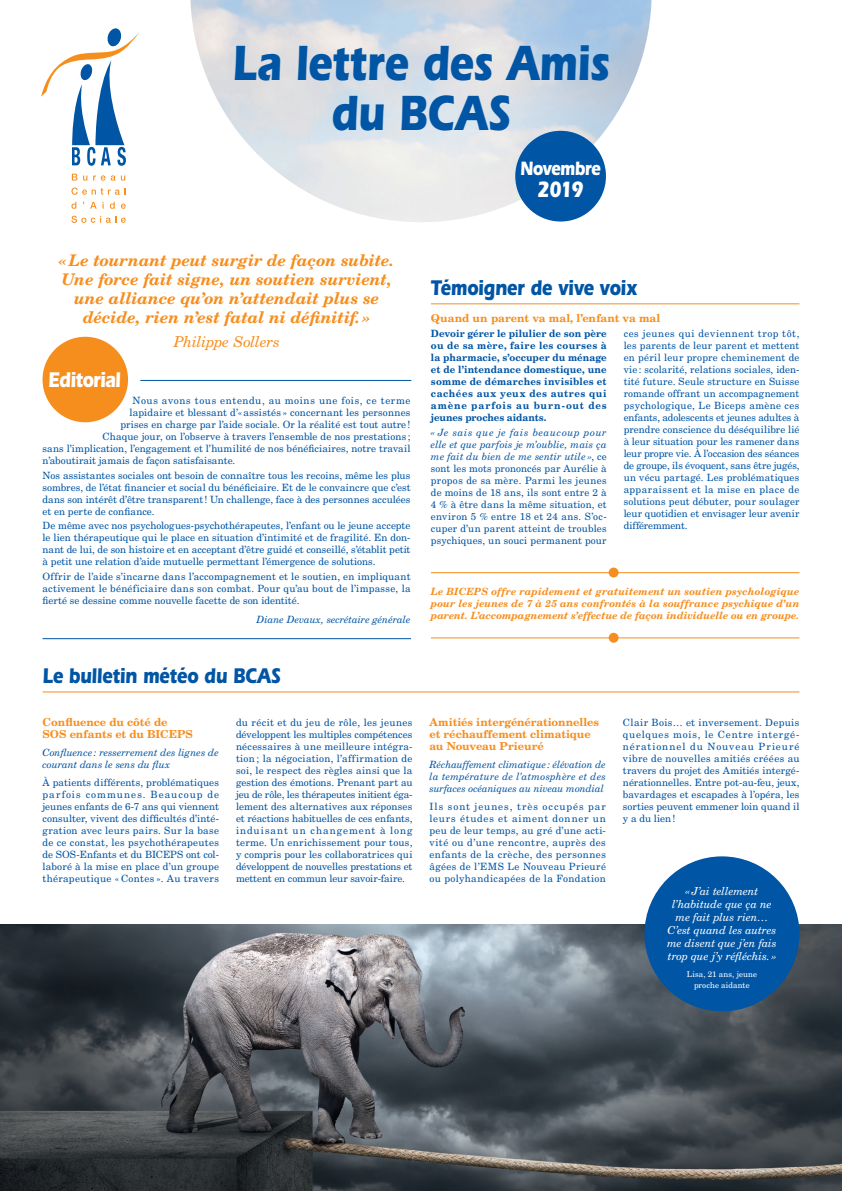
<style>
.page{position:relative;width:842px;height:1191px;background:#fff}
.page>*{position:absolute;margin:0;border:0;box-sizing:border-box;transform-origin:0 0}
.t1{font:700 51.2px/49.4px "ITC Eras Std";letter-spacing:-.01em;color:#0155a5;text-align:center;scale:.8 1}
.t2{font:700 23px "ITC Eras Std";color:#fff;scale:.8 1}
.t3{font:700 22px "ITC Eras Std";letter-spacing:-.015em;color:#0155a5;scale:.8 1}
.t4{font:700 22px "ITC Eras Std";letter-spacing:-.04em;color:#fff;scale:.8 1}
.t5{font:700 20px "ITC Eras Std";letter-spacing:-.03em;color:#fff;scale:.8 1}
.t6{font:italic 700 16px/19px "New Century Schlbk LT Std";letter-spacing:-.01em;color:#f68e1e;text-align:center}
.t7{font:italic 15px "New Century Schlbk LT Std";letter-spacing:-.02em;color:#f68e1e}
.t8{font:700 11px/12px "New Century Schlbk LT Std";letter-spacing:-.005em;color:#f68e1e}
.t9{font:italic 11px/13px "New Century Schlbk LT Std";letter-spacing:-.01em;color:#fff;text-align:center}
.t10{font:10px/12px "New Century Schlbk LT Std";letter-spacing:.01em;color:#0155a5;text-align:justify}
.t11{font:700 10px/12px "New Century Schlbk LT Std";letter-spacing:.065em;color:#0155a5;text-align:justify;scale:.96 1}
.t12{font:italic 10px/12px "New Century Schlbk LT Std";color:#0155a5}
.t13{font:italic 700 10px/12px "New Century Schlbk LT Std";letter-spacing:-.005em;color:#f68e1e;text-align:justify}
.t14{font:10px "New Century Schlbk LT Std";letter-spacing:.05em;color:#0155a5}
.t15{font:8px/11px "New Century Schlbk LT Std";letter-spacing:.015em;color:#fff;text-align:center}
.s1{font-style:italic}
</style>
<div class="page">
<img style="left:190px;top:0;width:461px;height:222px">
<svg style="left:41px;top:28px;width:99px;height:138px"></svg>
<svg style="left:72px;top:174px;width:15px;height:7px"></svg>
<svg style="left:93px;top:175px;width:32px;height:6px"></svg>
<svg style="left:71px;top:188px;width:54px;height:7px"></svg>
<svg style="left:71px;top:202px;width:5px;height:7px"></svg>
<svg style="left:90px;top:202px;width:14px;height:7px"></svg>
<svg style="left:110px;top:202px;width:5px;height:7px"></svg>
<svg style="left:121px;top:203px;width:5px;height:6px"></svg>
<svg style="left:71px;top:216px;width:55px;height:7px"></svg>
<div style="left:43px;top:337px;width:85px;height:85px;background:#f68e1e;border-radius:50%"></div>
<hr style="left:431px;top:303px;width:368px;height:1px;background:#f68e1e">
<hr style="left:43px;top:691px;width:756px;height:1px;background:#f68e1e">
<hr style="left:431px;top:572px;width:368px;height:1px;background:#f68e1e">
<hr style="left:431px;top:637px;width:368px;height:1px;background:#f68e1e">
<div style="left:609px;top:567px;width:10px;height:10px;background:#f68e1e;border-radius:50%"></div>
<div style="left:609px;top:633px;width:10px;height:9px;background:#f68e1e;border-radius:50%"></div>
<hr style="left:140px;top:380px;width:271px;height:1px;background:#0155a5">
<hr style="left:43px;top:638px;width:368px;height:1px;background:#0155a5">
<div style="left:515px;top:131px;width:91px;height:90px;background:#0155a5;border-radius:50%"></div>
<img style="left:0;top:924px;width:842px;height:267px">
<div style="left:644px;top:856px;width:155px;height:155px;background:#0155a5;border-radius:50%"></div>
<h1 class="t1" style="left:232px;top:39px;width:473px">La lettre des Amis du BCAS</h1>
<h3 class="t5" style="left:520px;top:157px;width:102px">Novembre</h3>
<h2 class="t2" style="left:537px;top:176px;width:59px">2019</h2>
<h3 class="t6" style="left:59px;top:250px;width:337px">«Le tournant peut surgir de façon subite.<br>Une force fait signe, un soutien survient, une alliance qu’on n’attendait plus se décide, rien n’est fatal ni définitif. »</h3>
<h3 class="t7" style="left:174px;top:332px;width:107px">Philippe Sollers</h3>
<h3 class="t4" style="left:48px;top:367px;width:92px">Editorial</h3>
<p class="t14" style="left:133px;top:394px;width:279px">Nous avons tous entendu, au moins une fois, ce terme</p>
<p class="t10" style="left:130px;top:406px;width:282px">lapidaire et blessant d’« assistés » concernant les personnes</p>
<p class="t10" style="left:121px;top:418px;width:291px">prises en charge par l’aide sociale. Or la réalité est tout autre !</p>
<p class="t10" style="left:103px;top:430px;width:309px">Chaque jour, on l’observe à travers l’ensemble de nos prestations ;</p>
<p class="t10" style="left:43px;top:442px;width:370px">sans l’implication, l’engagement et l’humilité de nos bénéficiaires, notre travail</p>
<p class="t10" style="left:43px;top:454px;width:194px">n’aboutirait jamais de façon satisfaisante.</p>
<p class="t10" style="left:43px;top:469px;width:369px">Nos assistantes sociales ont besoin de connaître tous les recoins, même les plus sombres, de l’état financier et social du bénéficiaire. Et de le convaincre que c’est dans son intérêt d’être transparent! Un challenge, face à des personnes acculées et en perte de confiance.</p>
<p class="t10" style="left:43px;top:520px;width:370px">De même avec nos psychologues-psychothérapeutes, l’enfant ou le jeune accepte le lien thérapeutique qui le place en situation d’intimité et de fragilité. En don&shy;nant de lui, de son histoire et en acceptant d’être guidé et conseillé, s’établit petit à petit une relation d’aide mutuelle permettant l’émergence de solutions.</p>
<p class="t10" style="left:43px;top:570px;width:370px">Offrir de l’aide s’incarne dans l’accompagnement et le soutien, en impliquant activement le bénéficiaire dans son combat. Pour qu’au bout de l’impasse, la fierté se dessine comme nouvelle facette de son identité.</p>
<p class="t12" style="left:257px;top:613px;width:155px">Diane Devaux, secrétaire générale</p>
<h3 class="t3" style="left:43px;top:663px;width:300px">Le bulletin météo du BCAS</h3>
<h3 class="t3" style="left:431px;top:275px;width:259px">Témoigner de vive voix</h3>
<p class="t8" style="left:431px;top:312px;width:231px">Quand un parent va mal, l’enfant va mal</p>
<p class="t11" style="left:431px;top:327px;width:185px">Devoir gérer le pilulier de son père ou de sa mère, faire les courses à la pharmacie, s’occuper du ménage et de l’intendance domestique, une somme de démarches invisibles et cachées aux yeux des autres qui amène parfois au burn-out des jeunes proches aidants.</p>
<p class="t10" style="left:431px;top:426px;width:177px"><span class="s1">« Je sais que je fais beaucoup pour elle et que parfois je m’oublie, mais ça me fait du bien de me sentir utile »</span>, ce sont les mots prononcés par Aurélie à propos de sa mère. Parmi les jeunes de moins de 18 ans, ils sont entre 2 à 4 % à être dans la même situation, et environ 5 % entre 18 et 24 ans. S’oc&shy;cuper d’un parent atteint de troubles psychiques, un souci permanent pour</p>
<p class="t10" style="left:624px;top:327px;width:177px">ces jeunes qui deviennent trop tôt, les parents de leur parent et mettent en péril leur propre cheminement de vie : scolarité, relations sociales, iden&shy;tité future. Seule structure en Suisse romande offrant un accompagnement psychologique, Le Biceps amène ces enfants, adolescents et jeunes adultes à prendre conscience du déséquilibre lié à leur situation pour les ramener dans leur propre vie. À l’occasion des séances de groupe, ils évoquent, sans être jugés, un vécu partagé. Les problématiques apparaissent et la mise en place de solutions peut débuter, pour soulager leur quotidien et envisager leur avenir différemment.</p>
<p class="t13" style="left:431px;top:585px;width:370px">Le BICEPS offre rapidement et gratuitement un soutien psychologique pour les jeunes de 7 à 25 ans confrontés à la souffrance psychique d’un parent. L’accompagnement s’effectue de façon individuelle ou en groupe.</p>
<p class="t8" style="left:43px;top:716px;width:152px">Confluence du côté de<br>SOS enfants et du BICEPS</p>
<p class="t12" style="left:43px;top:746px;width:178px">Confluence : resserrement des lignes de courant dans le sens du flux</p>
<p class="t10" style="left:43px;top:776px;width:178px">À patients différents, problématiques parfois communes. Beaucoup de jeunes enfants de 6-7 ans qui viennent consulter, vivent des difficultés d’inté&shy;gration avec leurs pairs. Sur la base de ce constat, les psychothérapeutes de SOS-Enfants et du BICEPS ont col&shy;laboré à la mise en place d’un groupe thérapeutique « Contes ». Au travers</p>
<p class="t10" style="left:236px;top:716px;width:178px">du récit et du jeu de rôle, les jeunes développent les multiples compétences nécessaires à une meilleure intégra&shy;tion ; la négociation, l’affirmation de soi, le respect des règles ainsi que la gestion des émotions. Prenant part au jeu de rôle, les thérapeutes initient éga&shy;lement des alternatives aux réponses et réactions habituelles de ces enfants, induisant un changement à long terme. Un enrichissement pour tous, y compris pour les collaboratrices qui développent de nouvelles prestations et mettent en commun leur savoir-faire.</p>
<p class="t8" style="left:429px;top:716px;width:171px">Amitiés intergénérationnelles et réchauffement climatique au Nouveau Prieuré</p>
<p class="t12" style="left:429px;top:758px;width:178px;text-align:justify">Réchauffement climatique : élévation de la température de l’atmosphère et des surfaces océaniques au niveau mondial</p>
<p class="t10" style="left:429px;top:800px;width:178px">Ils sont jeunes, très occupés par leurs études et aiment donner un peu de leur temps, au gré d’une acti&shy;vité ou d’une rencontre, auprès des enfants de la crèche, des personnes âgées de l’EMS Le Nouveau Prieuré ou polyhandicapées de la Fondation</p>
<p class="t10" style="left:623px;top:716px;width:178px">Clair Bois… et inversement. Depuis quelques mois, le Centre intergé&shy;nérationnel du Nouveau Prieuré vibre de nouvelles amitiés créées au travers du projet des Amitiés intergé&shy;nérationnelles. Entre pot-au-feu, jeux, bavardages et escapades à l’opéra, les sorties peuvent emmener loin quand il y a du lien!</p>
<p class="t9" style="left:667px;top:884px;width:111px">«J’ai tellement l’habitude que ça ne me fait plus rien…<br>C’est quand les autres me disent que j’en fais trop que j’y réfléchis. »</p>
<p class="t15" style="left:687px;top:968px;width:72px">Lisa, 21 ans, jeune proche aidante</p>
</div>
